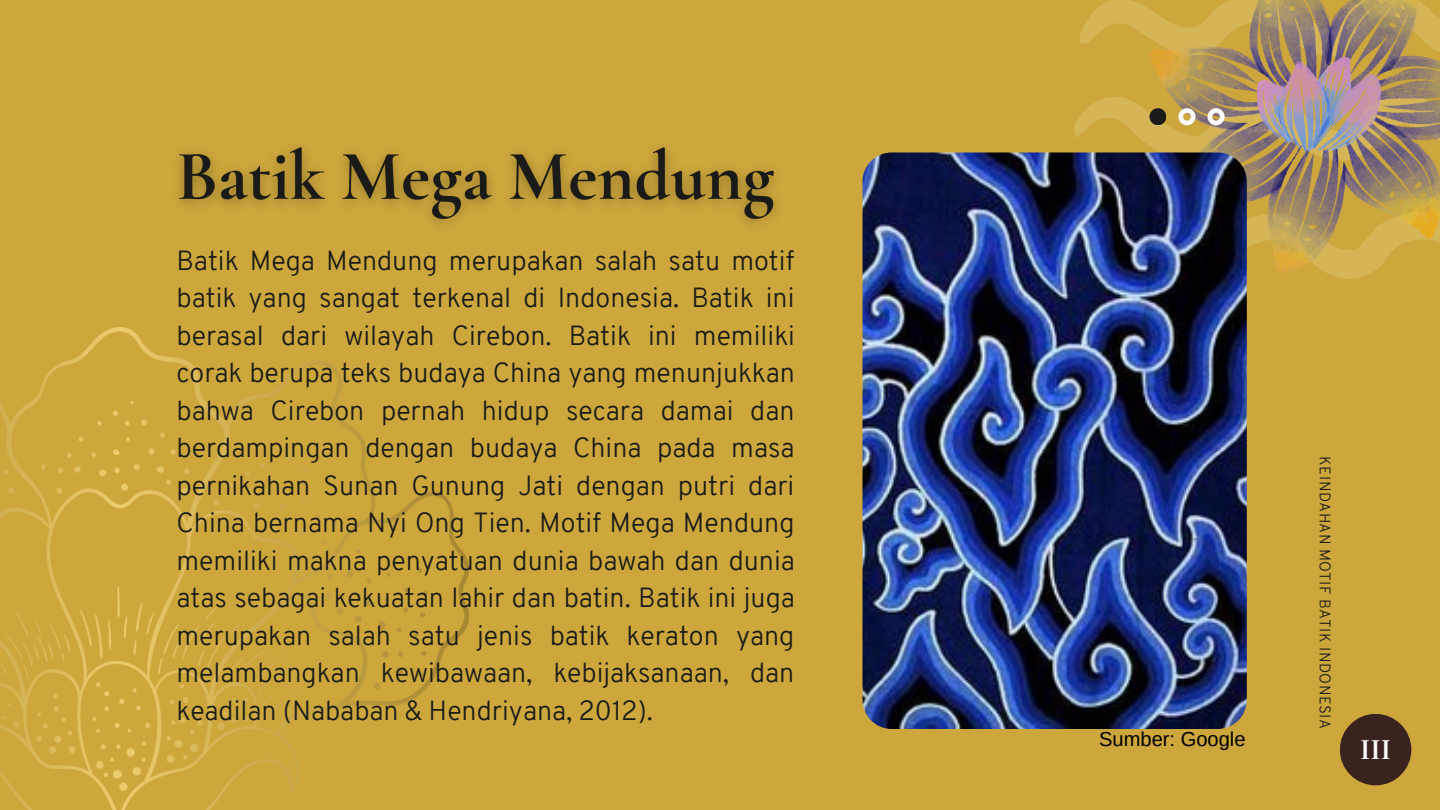
<style>
.page{position:relative;width:1440px;height:810px;background:#cda63c}
.page>*{position:absolute;margin:0;border:0;box-sizing:border-box;transform-origin:0 0}
.t1{font:700 30px "Cormorant Garamond";color:#fafafa}
.t2{font:300 27px/37.5px "Overpass";color:#1a1b18;text-align:justify}
.t3{font:20.1px "Arimo";color:#000}
.t4{font:300 15px "Overpass";letter-spacing:.03em;color:#1a1b18}
</style>
<div class="page">
<svg style="left:1074px;top:0;width:297px;height:279px"></svg>
<img style="left:1149px;top:0;width:291px;height:273px">
<svg style="left:1208px;top:108px;width:17px;height:17px"></svg>
<svg style="left:1178px;top:108px;width:18px;height:17px"></svg>
<div style="left:1149px;top:108px;width:17px;height:17px;background:#1a1b18;border-radius:50%"></div>
<img style="left:862px;top:152px;width:385px;height:577px;border-radius:29px">
<img style="left:0;top:327px;width:468px;height:483px">
<img style="left:179px;top:147px;width:598px;height:78px">
<div style="left:1340px;top:714px;width:71px;height:71px;background:#3a221f;border-radius:50%"></div>
<p class="t2" style="left:177px;top:244px;width:620px">Batik Mega Mendung merupakan salah satu motif batik yang sangat terkenal di Indonesia. Batik ini berasal dari wilayah Cirebon. Batik ini memiliki corak berupa teks budaya China yang menunjukkan bahwa Cirebon pernah hidup secara damai dan berdampingan dengan budaya China pada masa pernikahan Sunan Gunung Jati dengan putri dari China bernama Nyi Ong Tien. Motif Mega Mendung memiliki makna penyatuan dunia bawah dan dunia atas sebagai kekuatan lahir dan batin. Batik ini juga merupakan salah satu jenis batik keraton yang melambangkan kewibawaan, kebijaksanaan, dan keadilan (Nababan &amp; Hendriyana, 2012).</p>
<p class="t4" style="left:1331px;top:456px;width:274px;rotate:90deg">KEINDAHAN MOTIF BATIK INDONESIA</p>
<p class="t3" style="left:1099px;top:728px;width:148px">Sumber: Google</p>
<p class="t1" style="left:1360px;top:731px;width:32px">III</p>
</div>
